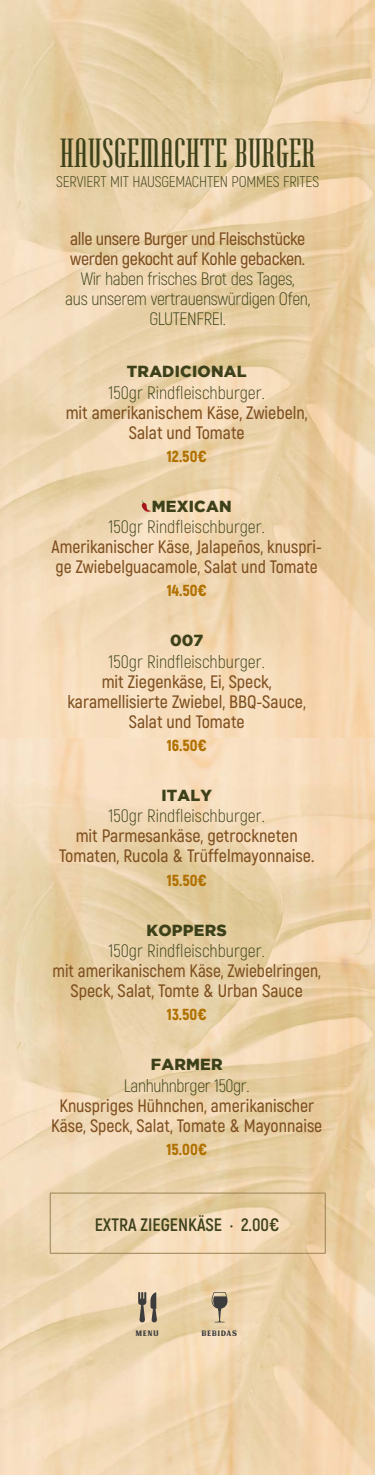
<style>
.page{position:relative;width:375px;height:1475px;background:#fff}
.page>*{position:absolute;margin:0;border:0;box-sizing:border-box;transform-origin:0 0}
.t1{font:35px "Hamerslag DEMO";letter-spacing:.01em;color:#3d411a}
.t2{font:600 18px/20px "Akrobat";color:#7e4f1f;text-align:center}
.t3{font:300 18px "Akrobat";color:#3d411a}
.t4{font:300 18px/20px "Akrobat";letter-spacing:-.02em;color:#3d411a;text-align:center}
.t5{font:600 18px/20px "Akrobat";letter-spacing:-.02em;color:#7e4f1f}
.t6{font:700 18px "Akrobat";color:#3d411a}
.t7{font:900 16px "Gotham";letter-spacing:.015em;color:#3d411a}
.t8{font:900 16px "Akrobat";color:#b17100}
.t9{font:300 15.5px "Akrobat";letter-spacing:-.01em;color:#3d411a}
.t10{font:11px "MUARADEMO";letter-spacing:.05em;color:#3d3d3d}
</style>
<div class="page">
<img style="left:0;top:0;width:375px;height:1475px">
<hr style="left:50px;top:1193px;width:276px;height:1px;background:#998353">
<hr style="left:50px;top:1193px;width:1px;height:60px;background:#998353">
<hr style="left:325px;top:1193px;width:1px;height:60px;background:#998353">
<hr style="left:50px;top:1253px;width:276px;height:1px;background:#998353">
<svg style="left:141px;top:500px;width:11px;height:13px"></svg>
<svg style="left:138px;top:1292px;width:19px;height:30px"></svg>
<svg style="left:212px;top:1292px;width:16px;height:30px"></svg>
<h1 class="t1" style="left:60px;top:127px;width:256px">HAUSGEMACHTE BURGER</h1>
<p class="t9" style="left:56px;top:173px;width:264px">SERVIERT MIT HAUSGEMACHTEN POMMES FRITES</p>
<p class="t5" style="left:70px;top:229px;width:237px">alle unsere Burger und Fleischstücke werden gekocht auf Kohle gebacken.</p>
<p class="t4" style="left:65px;top:269px;width:246px">Wir haben frisches Brot des Tages,<br>aus unserem vertrauenswürdigen Ofen,<br>GLUTENFREI.</p>
<p class="t7" style="left:127px;top:362px;width:121px">TRADICIONAL</p>
<p class="t3" style="left:109px;top:382px;width:158px">150gr Rindfleischburger.</p>
<p class="t2" style="left:66px;top:402px;width:244px">mit amerikanischem Käse, Zwiebeln,<br>Salat und Tomate</p>
<p class="t8" style="left:167px;top:446px;width:41px">12.50€</p>
<p class="t7" style="left:152px;top:497px;width:81px">MEXICAN</p>
<p class="t3" style="left:109px;top:516px;width:158px">150gr Rindfleischburger.</p>
<p class="t2" style="left:52px;top:537px;width:272px;text-align:left">Amerikanischer Käse, Jalapeños, knuspri&shy;ge Zwiebelguacamole, Salat und Tomate</p>
<p class="t8" style="left:167px;top:580px;width:41px">14.50€</p>
<p class="t7" style="left:170px;top:631px;width:35px">007</p>
<p class="t3" style="left:109px;top:651px;width:158px">150gr Rindfleischburger.</p>
<p class="t2" style="left:68px;top:672px;width:240px">mit Ziegenkäse, Ei, Speck, karamellisierte Zwiebel, BBQ-Sauce,<br>Salat und Tomate</p>
<p class="t8" style="left:167px;top:735px;width:41px">16.50€</p>
<p class="t7" style="left:161px;top:786px;width:52px">ITALY</p>
<p class="t3" style="left:109px;top:806px;width:158px">150gr Rindfleischburger.</p>
<p class="t2" style="left:59px;top:826px;width:257px">mit Parmesankäse, getrockneten<br>Tomaten, Rucola &amp; Trüffelmayonnaise.</p>
<p class="t8" style="left:167px;top:870px;width:41px">15.50€</p>
<p class="t7" style="left:147px;top:921px;width:82px">KOPPERS</p>
<p class="t3" style="left:109px;top:940px;width:158px">150gr Rindfleischburger.</p>
<p class="t2" style="left:53px;top:961px;width:270px">mit amerikanischem Käse, Zwiebelringen,<br>Speck, Salat, Tomte &amp; Urban Sauce</p>
<p class="t8" style="left:167px;top:1004px;width:41px">13.50€</p>
<p class="t7" style="left:151px;top:1055px;width:73px">FARMER</p>
<p class="t4" style="left:124px;top:1075px;width:127px">Lanhuhnbrger 150gr.</p>
<p class="t2" style="left:51px;top:1095px;width:273px">Knuspriges Hühnchen, amerikanischer<br>Käse, Speck, Salat, Tomate &amp; Mayonnaise</p>
<p class="t8" style="left:167px;top:1139px;width:42px">15.00€</p>
<p class="t6" style="left:95px;top:1214px;width:186px">EXTRA ZIEGENKÄSE · 2.00€</p>
<p class="t10" style="left:136px;top:1326px;width:25px">MENU</p>
<p class="t10" style="left:202px;top:1326px;width:37px">BEBIDAS</p>
</div>
